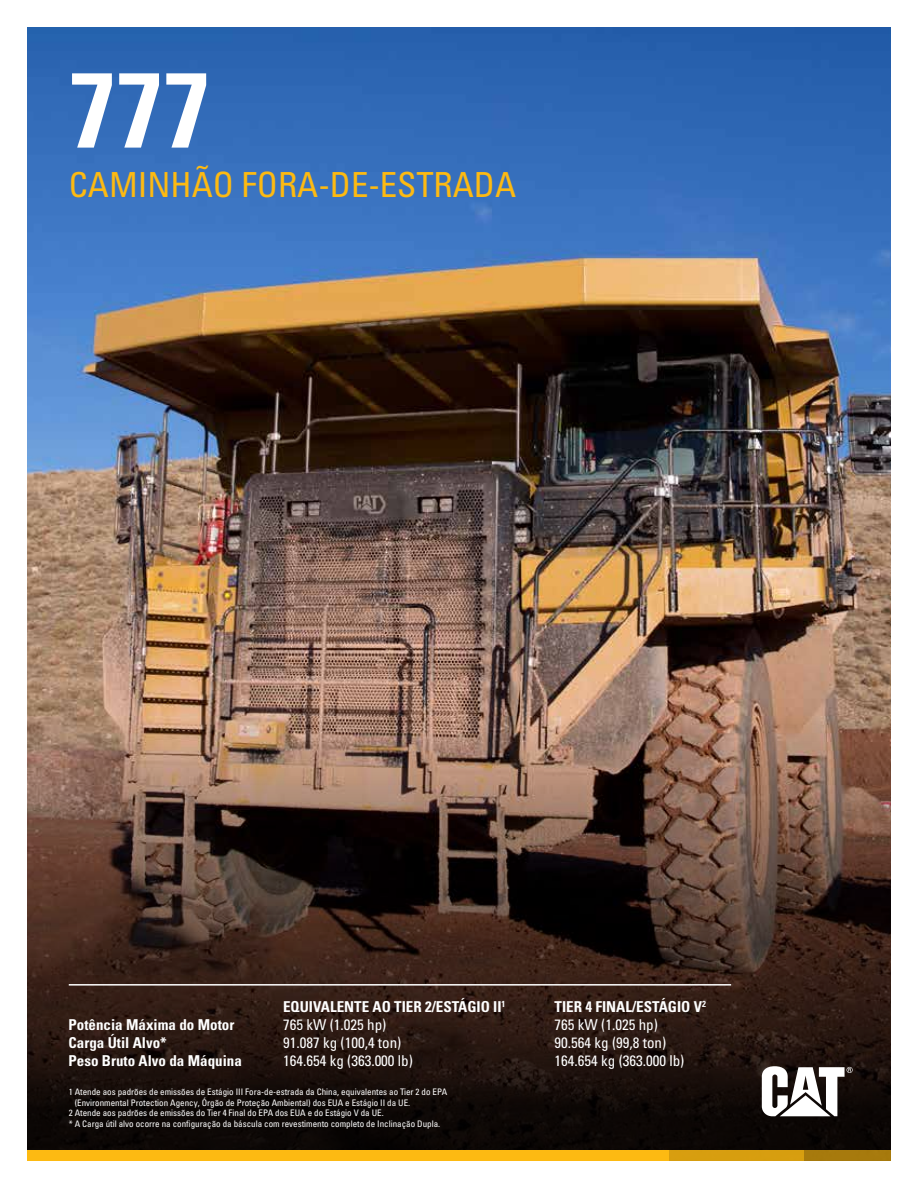
<style>
.page{position:relative;width:918px;height:1188px;background:#fff}
.page>*{position:absolute;margin:0;border:0;box-sizing:border-box;transform-origin:0 0}
.t1{font:106.2px "Univers LTCYR 67 Bold Cond";color:#fff}
.t2{font:condensed 34.5px "Univers LTCYR 57";color:#fdba12}
.t3{font:15px "Univers LTCYR 67 Bold Cond";color:#fff}
.t4{font:condensed 15px "Univers LTCYR 57";color:#fff}
.t5{font:condensed 9px/10.5px "Univers LTCYR 57";color:#fff}
</style>
<div class="page">
<img style="left:27px;top:27px;width:864px;height:1124px">
<div style="left:27px;top:1151px;width:641px;height:10px;background:#fdba12"></div>
<div style="left:667px;top:1151px;width:137px;height:10px;background:#d79e0f"></div>
<div style="left:804px;top:1151px;width:87px;height:10px;background:#a77a0d"></div>
<svg style="left:762px;top:1066px;width:91px;height:50px"></svg>
<hr style="left:69px;top:984px;width:662px;height:2px;background:#fff">
<p class="t1" style="left:69px;top:45px;width:143px">777</p>
<p class="t2" style="left:69px;top:163px;width:449px">CAMINHÃO FORA-DE-ESTRADA</p>
<p class="t3" style="left:283px;top:998px;width:224px">EQUIVALENTE AO TIER 2/ESTÁGIO II<sup>1</sup></p>
<p class="t3" style="left:555px;top:998px;width:153px">TIER 4 FINAL/ESTÁGIO V<sup>2</sup></p>
<p class="t3" style="left:69px;top:1016px;width:167px">Potência Máxima do Motor</p>
<p class="t4" style="left:283px;top:1015px;width:105px">765 kW (1.025 hp)</p>
<p class="t4" style="left:555px;top:1015px;width:105px">765 kW (1.025 hp)</p>
<p class="t3" style="left:69px;top:1034px;width:100px">Carga Útil Alvo*</p>
<p class="t4" style="left:283px;top:1033px;width:120px">91.087 kg (100,4 ton)</p>
<p class="t4" style="left:555px;top:1033px;width:113px">90.564 kg (99,8 ton)</p>
<p class="t3" style="left:69px;top:1052px;width:175px">Peso Bruto Alvo da Máquina</p>
<p class="t4" style="left:283px;top:1051px;width:131px">164.654 kg (363.000 lb)</p>
<p class="t4" style="left:555px;top:1051px;width:131px">164.654 kg (363.000 lb)</p>
<p class="t5" style="left:75px;top:1087px;width:374px;text-indent:-6px">1 Atende aos padrões de emissões de Estágio III Fora-de-estrada da China, equivalentes ao Tier 2 do EPA (Environmental Protection Agency, Órgão de Proteção Ambiental) dos EUA e Estágio II da UE.</p>
<p class="t5" style="left:69px;top:1108px;width:316px">2 Atende aos padrões de emissões do Tier 4 Final do EPA dos EUA e do Estágio V da UE.</p>
<p class="t5" style="left:69px;top:1118px;width:373px">* A Carga útil alvo ocorre na configuração da báscula com revestimento completo de Inclinação Dupla.</p>
</div>
